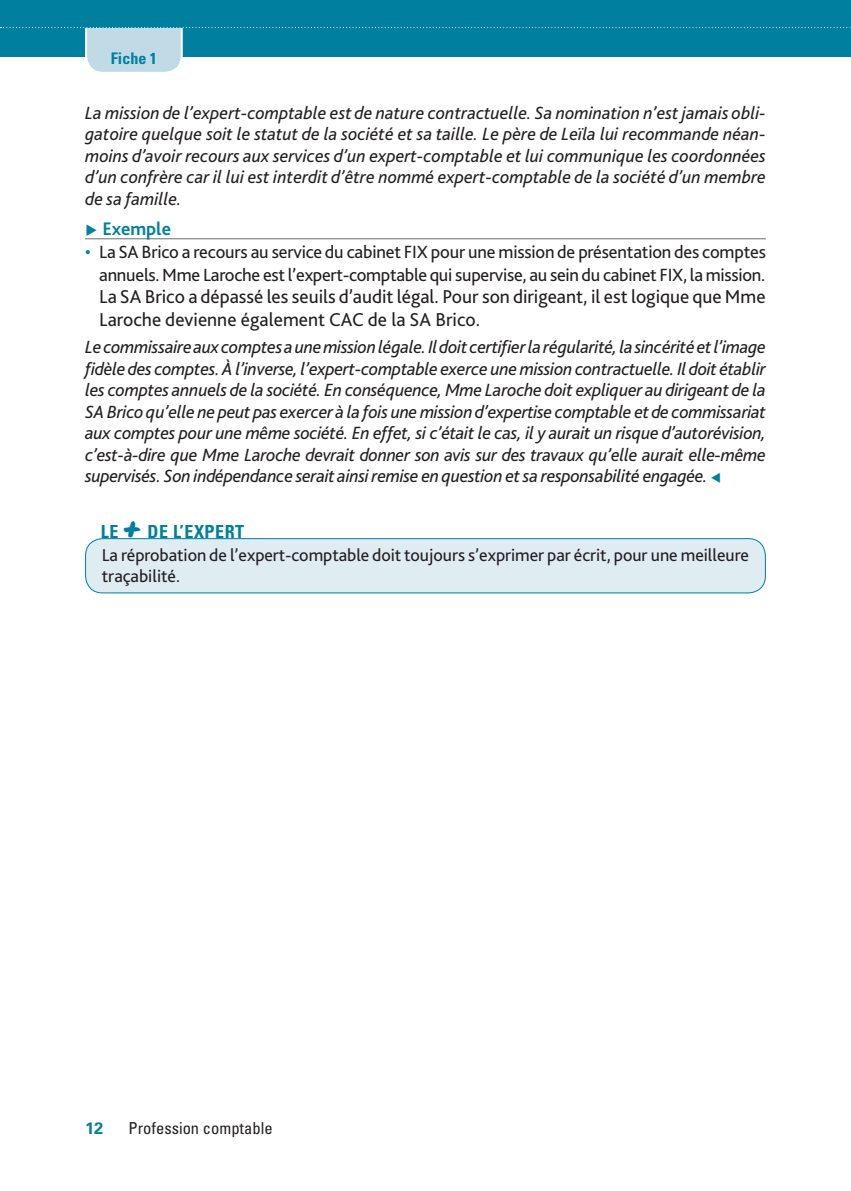
<style>
.page{position:relative;width:851px;height:1191px;background:#fff}
.page>*{position:absolute;margin:0;border:0;box-sizing:border-box;transform-origin:0 0}
.t1{font:19.6px/22.6px "Bliss 2";color:#231f20}
.t2{font:700 19px "Bliss 2";color:#007f9f}
.t3{font:italic 18.4px/21.4px "Bliss 2";color:#231f20;text-align:justify}
.t4{font:18.4px/22.4px "Bliss 2";letter-spacing:-.015em;color:#231f20;text-align:right}
.t5{font:18px/21px "Bliss 2";letter-spacing:-.005em;color:#231f20}
.t6{font:700 condensed 18px "Univers LT Std";letter-spacing:.03em;color:#007f9f}
.t7{font:condensed 16.4px "Univers LT Std";color:#231f20}
.t8{font:700 16.4px "Univers LT Std";color:#007f9f}
.t9{font:700 condensed 16px "Univers LT Std";color:#007f9f}
.s1{font-family:"STIX";font-weight:400}
.s2{color:#007f9f}
.s3{font-family:"STIX";font-style:normal;font-size:16.4px;color:#007f9f}
.s4{font-family:"Permanent Marker";font-weight:400;font-stretch:normal;font-size:32px}
</style>
<div class="page">
<svg style="left:0;top:0;width:849px;height:72px"></svg>
<hr style="left:85px;top:238px;width:680px;height:1px;background:#6c6d70">
<div style="left:86px;top:538px;width:679px;height:55px;background:#dfecf2;border-radius:17px"></div>
<div style="left:85px;top:538px;width:680px;height:55px;border:1px solid #007f9f;border-radius:17px"></div>
<p class="t9" style="left:111px;top:48px;width:48px">Fiche 1</p>
<p class="t3" style="left:85px;top:101px;width:682px">La mission de l’expert-comptable est de nature contractuelle. Sa nomination n’est jamais obli&shy;gatoire quelque soit le statut de la société et sa taille. Le père de Leïla lui recommande néan&shy;moins d’avoir recours aux services d’un expert-comptable et lui communique les coordonnées d’un confrère car il lui est interdit d’être nommé expert-comptable de la société d’un membre de sa famille.</p>
<p class="t2" style="left:85px;top:217px;width:87px"><span class="s1">▸</span> Exemple</p>
<p class="t4" style="left:85px;top:240px;width:682px"><span class="s2">•</span> La SA Brico a recours au service du cabinet FIX pour une mission de présentation des comptes annuels. Mme Laroche est l’expert-comptable qui supervise, au sein du cabinet FIX, la mission.</p>
<p class="t1" style="left:99px;top:285px;width:667px">La SA Brico a dépassé les seuils d’audit légal. Pour son dirigeant, il est logique que Mme<br>Laroche devienne également CAC de la SA Brico.</p>
<p class="t3" style="left:85px;top:336px;width:682px">Le commissaire aux comptes a une mission légale. Il doit certifier la régularité, la sincérité et l’image fidèle des comptes. À l’inverse, l’expert-comptable exerce une mission contractuelle. Il doit établir les comptes annuels de la société. En conséquence, Mme Laroche doit expliquer au dirigeant de la SA Brico qu’elle ne peut pas exercer à la fois une mission d’expertise comptable et de commissariat aux comptes pour une même société. En effet, si c’était le cas, il y aurait un risque d’autorévision, c’est-à-dire que Mme Laroche devrait donner son avis sur des travaux qu’elle aurait elle-même supervisés. Son indépendance serait ainsi remise en question et sa responsabilité engagée. <span class="s3">◂</span></p>
<p class="t6" style="left:101px;top:520px;width:145px">LE <span class="s4">+</span> DE L’EXPERT</p>
<p class="t5" style="left:102px;top:544px;width:648px">La réprobation de l’expert-comptable doit toujours s’exprimer par écrit, pour une meilleure traçabilité.</p>
<p class="t8" style="left:85px;top:1118px;width:20px">12</p>
<p class="t7" style="left:129px;top:1117px;width:145px">Profession comptable</p>
</div>
